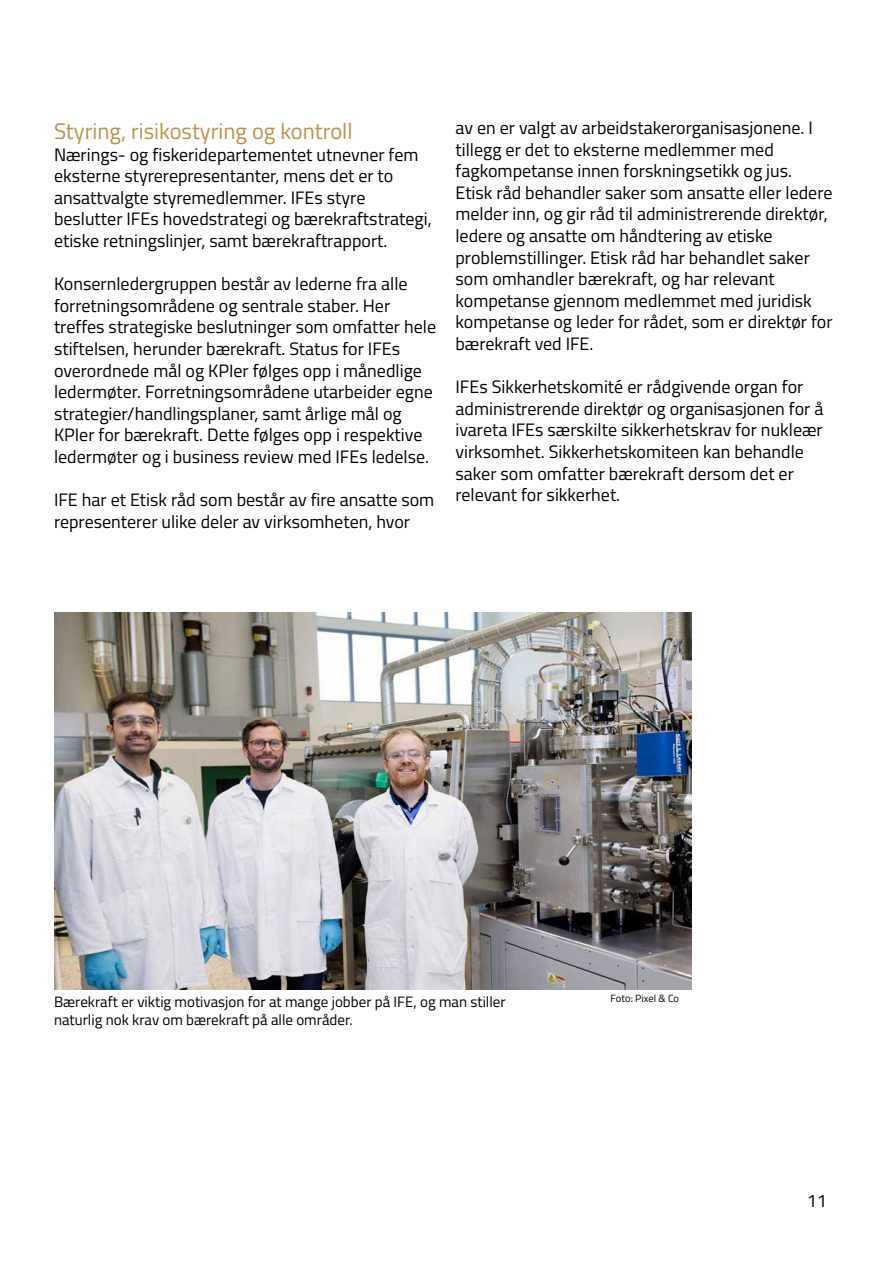
<style>
.page{position:relative;width:893px;height:1263px;background:#fff}
.page>*{position:absolute;margin:0;border:0;box-sizing:border-box;transform-origin:0 0}
.t1{font:22.5px "Titillium Web";color:#c09145}
.t2{font:18px/21.6px "Titillium Web";color:#000}
.t3{font:15px/18px "Titillium Web";color:#000}
.t4{font:10.5px "Titillium Web";color:#000}
</style>
<div class="page">
<img style="left:54px;top:612px;width:637px;height:378px">
<p class="t1" style="left:54px;top:115px;width:300px">Styring, risikostyring og kontroll</p>
<p class="t2" style="left:54px;top:143px;width:379px">Nærings- og fiskeridepartementet utnevner fem eksterne styrerepresentanter, mens det er to ansattvalgte styremedlemmer. IFEs styre beslutter IFEs hovedstrategi og bærekraftstrategi, etiske retningslinjer, samt bærekraftrapport.</p>
<p class="t2" style="left:54px;top:272px;width:384px">Konsernledergruppen består av lederne fra alle forretningsområdene og sentrale staber. Her treffes strategiske beslutninger som omfatter hele stiftelsen, herunder bærekraft. Status for IFEs overordnede mål og KPIer følges opp i månedlige ledermøter. Forretningsområdene utarbeider egne strategier/handlingsplaner, samt årlige mål og KPIer for bærekraft. Dette følges opp i respektive ledermøter og i business review med IFEs ledelse.</p>
<p class="t2" style="left:54px;top:488px;width:382px">IFE har et Etisk råd som består av fire ansatte som representerer ulike deler av virksomheten, hvor</p>
<p class="t2" style="left:455px;top:116px;width:379px">av en er valgt av arbeidstakerorganisasjonene. I tillegg er det to eksterne medlemmer med fagkompetanse innen forskningsetikk og jus.<br>Etisk råd behandler saker som ansatte eller ledere melder inn, og gir råd til administrerende direktør, ledere og ansatte om håndtering av etiske problemstillinger. Etisk råd har behandlet saker som omhandler bærekraft, og har relevant kompetanse gjennom medlemmet med juridisk kompetanse og leder for rådet, som er direktør for bærekraft ved IFE.</p>
<p class="t2" style="left:455px;top:375px;width:369px">IFEs Sikkerhetskomité er rådgivende organ for administrerende direktør og organisasjonen for å ivareta IFEs særskilte sikkerhetskrav for nukleær virksomhet. Sikkerhetskomiteen kan behandle saker som omfatter bærekraft dersom det er relevant for sikkerhet.</p>
<p class="t3" style="left:54px;top:992px;width:453px">Bærekraft er viktig motivasjon for at mange jobber på IFE, og man stiller naturlig nok krav om bærekraft på alle områder.</p>
<p class="t4" style="left:611px;top:990px;width:70px">Foto: Pixel &amp; Co</p>
<p class="t2" style="left:807px;top:1189px;width:22px">11</p>
</div>
